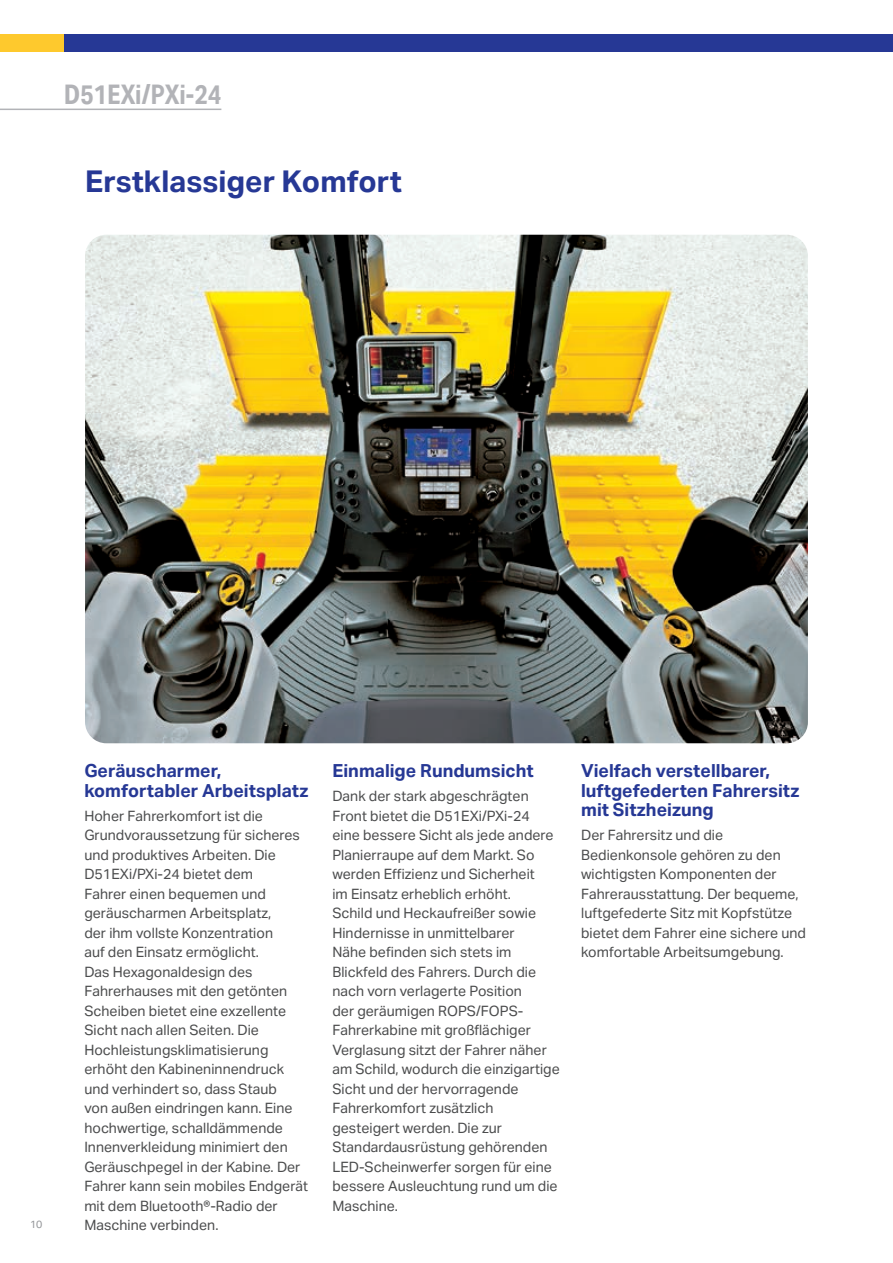
<style>
.page{position:relative;width:893px;height:1263px;background:#fff}
.page>*{position:absolute;margin:0;border:0;box-sizing:border-box;transform-origin:0 0}
.t1{font:700 30px "Aktiv Grotesk";color:#263895}
.t2{font:700 27px "Aktiv Grotesk Cd";color:#b2b3b7}
.t3{font:700 18px/19.5px "Aktiv Grotesk";color:#263895}
.t4{font:14.25px/19.5px "Aktiv Grotesk";color:#4b4c4d}
.t5{font:10.5px "Aktiv Grotesk";color:#939598}
</style>
<div class="page">
<img style="left:85px;top:235px;width:723px;height:508px">
<hr style="left:0;top:109px;width:221px;height:1px;background:#b2b3b7">
<div style="left:0;top:34px;width:143px;height:17px;background:#fec92d"></div>
<div style="left:64px;top:34px;width:829px;height:17px;background:#263895"></div>
<h2 class="t2" style="left:64px;top:79px;width:159px">D51EXi/PXi-24</h2>
<h1 class="t1" style="left:85px;top:164px;width:318px">Erstklassiger Komfort</h1>
<p class="t5" style="left:30px;top:1218px;width:14px">10</p>
<p class="t3" style="left:84px;top:761px;width:226px">Geräuscharmer, komfortabler Arbeitsplatz</p>
<p class="t4" style="left:84px;top:806px;width:225px">Hoher Fahrerkomfort ist die<br>Grundvoraussetzung für sicheres und produktives Arbeiten. Die<br>D51EXi/PXi-24 bietet dem<br>Fahrer einen bequemen und geräuscharmen Arbeitsplatz,<br>der ihm vollste Konzentration<br>auf den Einsatz ermöglicht.<br>Das Hexagonaldesign des<br>Fahrerhauses mit den getönten<br>Scheiben bietet eine exzellente<br>Sicht nach allen Seiten. Die<br>Hochleistungsklimatisierung erhöht den Kabineninnendruck und verhindert so, dass Staub<br>von außen eindringen kann. Eine hochwertige, schalldämmende<br>Innenverkleidung minimiert den<br>Geräuschpegel in der Kabine. Der<br>Fahrer kann sein mobiles Endgerät mit dem Bluetooth®-Radio der<br>Maschine verbinden.</p>
<p class="t3" style="left:332px;top:761px;width:203px">Einmalige Rundumsicht</p>
<p class="t4" style="left:332px;top:786px;width:229px">Dank der stark abgeschrägten<br>Front bietet die D51EXi/PXi-24 eine bessere Sicht als jede andere<br>Planierraupe auf dem Markt. So werden Effizienz und Sicherheit<br>im Einsatz erheblich erhöht.<br>Schild und Heckaufreißer sowie<br>Hindernisse in unmittelbarer<br>Nähe befinden sich stets im<br>Blickfeld des Fahrers. Durch die nach vorn verlagerte Position<br>der geräumigen ROPS/FOPS-<br>Fahrerkabine mit großflächiger<br>Verglasung sitzt der Fahrer näher am Schild, wodurch die einzigartige<br>Sicht und der hervorragende<br>Fahrerkomfort zusätzlich gesteigert werden. Die zur<br>Standardausrüstung gehörenden<br>LED-Scheinwerfer sorgen für eine bessere Ausleuchtung rund um die<br>Maschine.</p>
<p class="t3" style="left:581px;top:761px;width:220px">Vielfach verstellbarer, luftgefederten Fahrersitz mit Sitzheizung</p>
<p class="t4" style="left:581px;top:825px;width:226px">Der Fahrersitz und die<br>Bedienkonsole gehören zu den wichtigsten Komponenten der<br>Fahrerausstattung. Der bequeme, luftgefederte Sitz mit Kopfstütze bietet dem Fahrer eine sichere und komfortable Arbeitsumgebung.</p>
</div>
